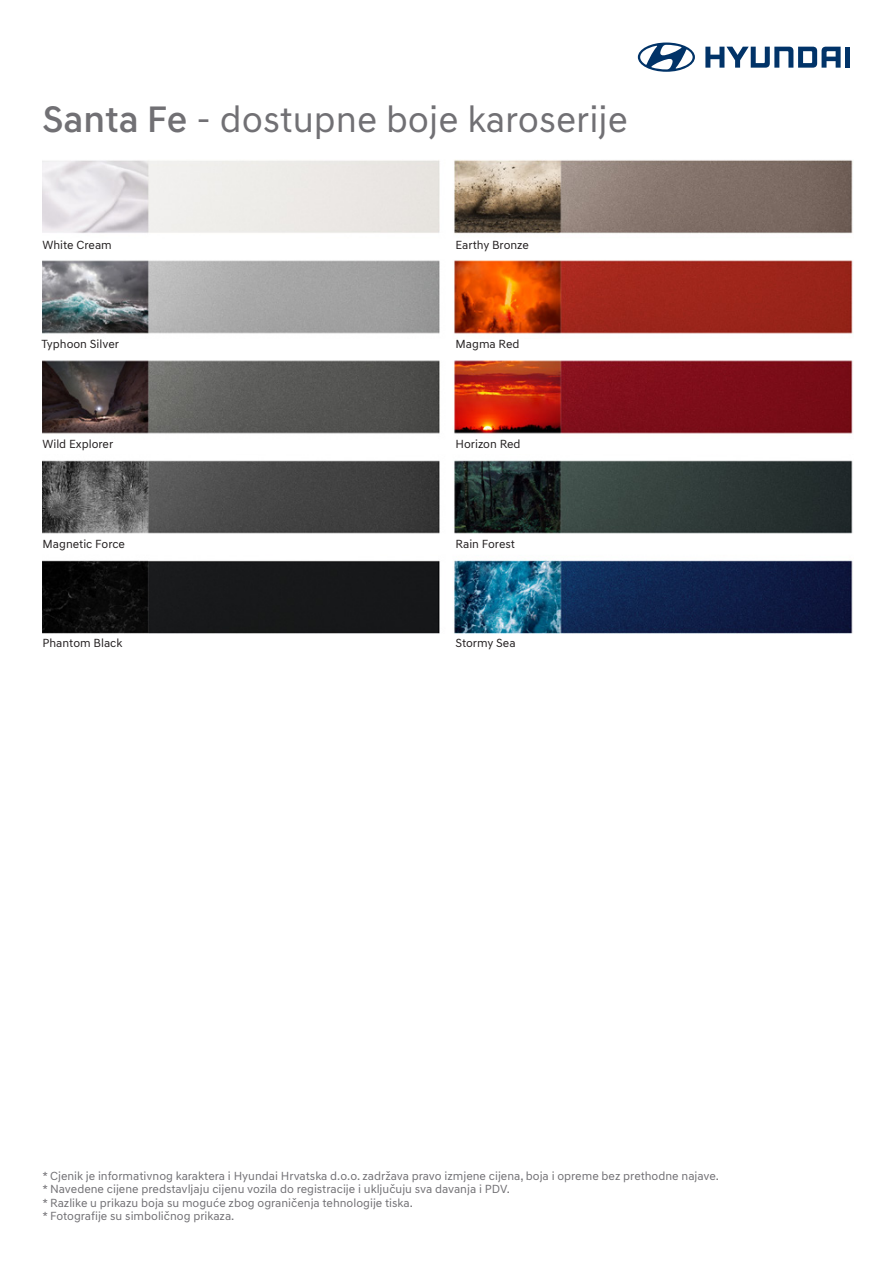
<style>
.page{position:relative;width:893px;height:1263px;background:#fff}
.page>*{position:absolute;margin:0;border:0;box-sizing:border-box;transform-origin:0 0}
.Copy_grey{font:37.5px "Hyundai Sans Text";color:#717074}
.Copy_grey-2{font:12px "Hyundai Sans Text";color:#717074}
.Caption_grey_eco_lig{font:12px "Hyundai Sans Text";color:#231f20}
.s1{font-weight:500}
</style>
<div class="page">
<svg style="left:705px;top:47px;width:136px;height:21px"></svg>
<div style="left:845px;top:47px;width:5px;height:21px;background:#013368"></div>
<svg style="left:638px;top:43px;width:57px;height:29px"></svg>
<img style="left:43px;top:159px;width:810px;height:474px">
<p class="Copy_grey" style="left:43px;top:96px;width:587px"><span class="s1">Santa Fe</span> - dostupne boje karoserije</p>
<p class="Caption_grey_eco_lig" style="left:42px;top:238px;width:71px">White Cream</p>
<p class="Caption_grey_eco_lig" style="left:455px;top:238px;width:75px">Earthy Bronze</p>
<p class="Caption_grey_eco_lig" style="left:41px;top:336px;width:79px">Typhoon Silver</p>
<p class="Caption_grey_eco_lig" style="left:455px;top:336px;width:66px">Magma Red</p>
<p class="Caption_grey_eco_lig" style="left:42px;top:437px;width:72px">Wild Explorer</p>
<p class="Caption_grey_eco_lig" style="left:455px;top:437px;width:67px">Horizon Red</p>
<p class="Caption_grey_eco_lig" style="left:43px;top:536px;width:84px">Magnetic Force</p>
<p class="Caption_grey_eco_lig" style="left:455px;top:536px;width:61px">Rain Forest</p>
<p class="Caption_grey_eco_lig" style="left:43px;top:635px;width:81px">Phantom Black</p>
<p class="Caption_grey_eco_lig" style="left:455px;top:635px;width:62px">Stormy Sea</p>
<p class="Copy_grey-2" style="left:43px;top:1168px;width:678px">* Cjenik je informativnog karaktera i Hyundai Hrvatska d.o.o. zadržava pravo izmjene cijena, boja i opreme bez prethodne najave.</p>
<p class="Copy_grey-2" style="left:43px;top:1182px;width:469px">* Navedene cijene predstavljaju cijenu vozila do registracije i uključuju sva davanja i PDV.</p>
<p class="Copy_grey-2" style="left:43px;top:1195px;width:372px">* Razlike u prikazu boja su moguće zbog ograničenja tehnologije tiska.</p>
<p class="Copy_grey-2" style="left:43px;top:1209px;width:193px">* Fotografije su simboličnog prikaza.</p>
</div>
